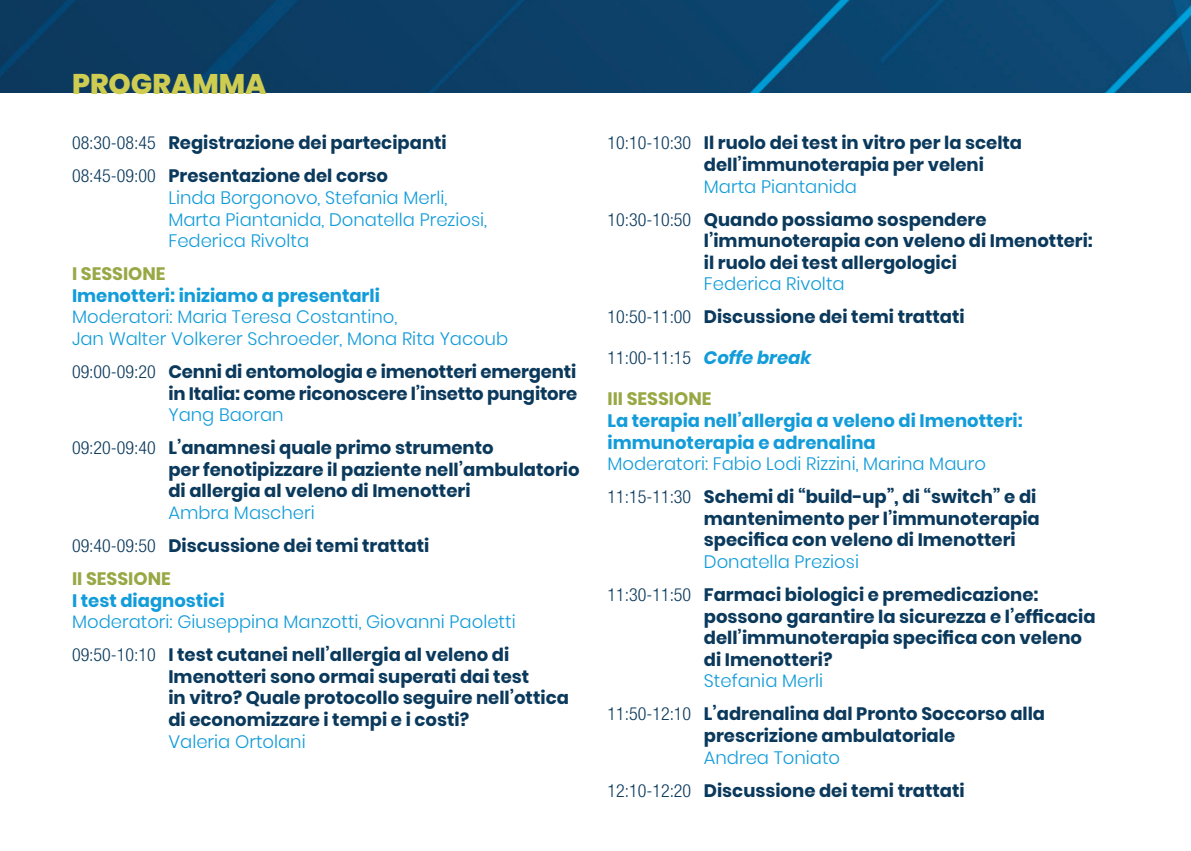
<style>
.page{position:relative;width:1191px;height:851px;background:#fff}
.page>*{position:absolute;margin:0;border:0;box-sizing:border-box;transform-origin:0 0}
.t1{font:800 28.4px "Poppins";color:#cfcd51}
.t2{font:700 18px/33px "Poppins";color:#0a395c}
.t3{font:300 18px/21.6px "Poppins";color:#129cd9}
.t4{font:700 18px/21.6px "Poppins";color:#129cd9}
.t5{font:300 condensed 18px "Helvetica Neue";color:#0a395c}
.t6{font:700 18px "Poppins";color:#97a845}
.s1{font-family:"Helvetica Neue";font-weight:300;font-stretch:condensed}
.s2{font-weight:300;color:#129cd9}
.s3{color:#97a845}
.s4{font-family:"Helvetica Neue";font-stretch:condensed;color:#0a395c}
.s5{font-weight:700;color:#0a395c}
.s6{font-family:"Poppins";font-weight:700;font-style:italic;font-stretch:normal;color:#129cd9}
</style>
<div class="page">
<img style="left:0;top:0;width:1191px;height:93px">
<h1 class="t1" style="left:72px;top:67px;width:196px">PROGRAMMA</h1>
<p class="t2" style="left:72px;top:127px;width:376px"><span class="s1">08:30-08:45</span> Registrazione dei partecipanti<br><span class="s1">08:45-09:00</span> Presentazione del corso</p>
<p class="t3" style="left:168px;top:187px;width:320px">Linda Borgonovo, Stefania Merli,<br>Marta Piantanida, Donatella Preziosi,<br>Federica Rivolta</p>
<p class="t6" style="left:72px;top:263px;width:95px">I SESSIONE</p>
<p class="t4" style="left:72px;top:285px;width:309px">Imenotteri: iniziamo a presentarli</p>
<p class="t3" style="left:72px;top:306px;width:438px">Moderatori: Maria Teresa Costantino,<br>Jan Walter Volkerer Schroeder, Mona Rita Yacoub</p>
<p class="t2" style="left:72px;top:361px;width:507px;line-height:21.6px;text-align:right"><span class="s1">09:00-09:20</span> Cenni di entomologia e imenotteri emergenti in Italia: come riconoscere l’insetto pungitore</p>
<p class="t2" style="left:72px;top:398px;width:423px;text-indent:96px"><span class="s2">Yang Baoran<br></span><span class="s1">09:20-09:40</span> L’anamnesi quale primo strumento</p>
<p class="t2" style="left:168px;top:458px;width:413px;line-height:21.6px">per fenotipizzare il paziente nell’ambulatorio di allergia al veleno di Imenotteri</p>
<p class="t2" style="left:72px;top:496px;width:359px;text-indent:96px"><span class="s2">Ambra Mascheri<br></span><span class="s1">09:40-09:50</span> Discussione dei temi trattati<br><span class="s3">II SESSIONE</span></p>
<p class="t4" style="left:72px;top:589px;width:154px">I test diagnostici</p>
<p class="t3" style="left:72px;top:605px;width:445px;line-height:33px">Moderatori: Giuseppina Manzotti, Giovanni Paoletti<br><span class="s4">09:50-10:10</span> <span class="s5">I test cutanei nell’allergia al veleno di</span></p>
<p class="t2" style="left:168px;top:665px;width:402px;line-height:21.6px">Imenotteri sono ormai superati dai test<br>in vitro? Quale protocollo seguire nell’ottica di economizzare i tempi e i costi?</p>
<p class="t3" style="left:168px;top:730px;width:139px">Valeria Ortolani</p>
<p class="t2" style="left:704px;top:132px;width:320px;line-height:21.6px;text-indent:-96px"><span class="s1">10:10-10:30</span> Il ruolo dei test in vitro per la scelta dell’immunoterapia per veleni</p>
<p class="t2" style="left:607px;top:170px;width:380px;text-indent:96px"><span class="s2">Marta Piantanida<br></span><span class="s1">10:30-10:50</span> Quando possiamo sospendere</p>
<p class="t2" style="left:704px;top:230px;width:390px;line-height:21.6px">l’immunoterapia con veleno di Imenotteri: il ruolo dei test allergologici</p>
<p class="t2" style="left:607px;top:268px;width:359px;text-indent:96px"><span class="s2">Federica Rivolta<br></span><span class="s1">10:50-11:00</span> Discussione dei temi trattati</p>
<p class="t5" style="left:607px;top:347px;width:205px">11:00-11:15 <span class="s6">Coffe break</span></p>
<p class="t6" style="left:607px;top:388px;width:105px">III SESSIONE</p>
<p class="t4" style="left:607px;top:410px;width:417px">La terapia nell’allergia a veleno di Imenotteri: immunoterapia e adrenalina</p>
<p class="t3" style="left:607px;top:447px;width:430px;line-height:33px">Moderatori: Fabio Lodi Rizzini, Marina Mauro<br><span class="s4">11:15-11:30</span> <span class="s5">Schemi di “build-up”, di “switch” e di</span></p>
<p class="t2" style="left:704px;top:507px;width:337px;line-height:21.6px">mantenimento per l’immunoterapia specifica con veleno di Imenotteri</p>
<p class="t2" style="left:607px;top:545px;width:432px;text-indent:96px"><span class="s2">Donatella Preziosi<br></span><span class="s1">11:30-11:50</span> Farmaci biologici e premedicazione:</p>
<p class="t2" style="left:704px;top:605px;width:393px;line-height:21.6px">possono garantire la sicurezza e l’efficacia dell’immunoterapia specifica con veleno di Imenotteri?</p>
<p class="t2" style="left:607px;top:664px;width:439px;text-indent:96px"><span class="s2">Stefania Merli<br></span><span class="s1">11:50-12:10</span> L’adrenalina dal Pronto Soccorso alla</p>
<p class="t2" style="left:704px;top:719px;width:253px">prescrizione ambulatoriale</p>
<p class="t2" style="left:607px;top:740px;width:359px;text-indent:96px"><span class="s2">Andrea Toniato<br></span><span class="s1">12:10-12:20</span> Discussione dei temi trattati</p>
</div>
